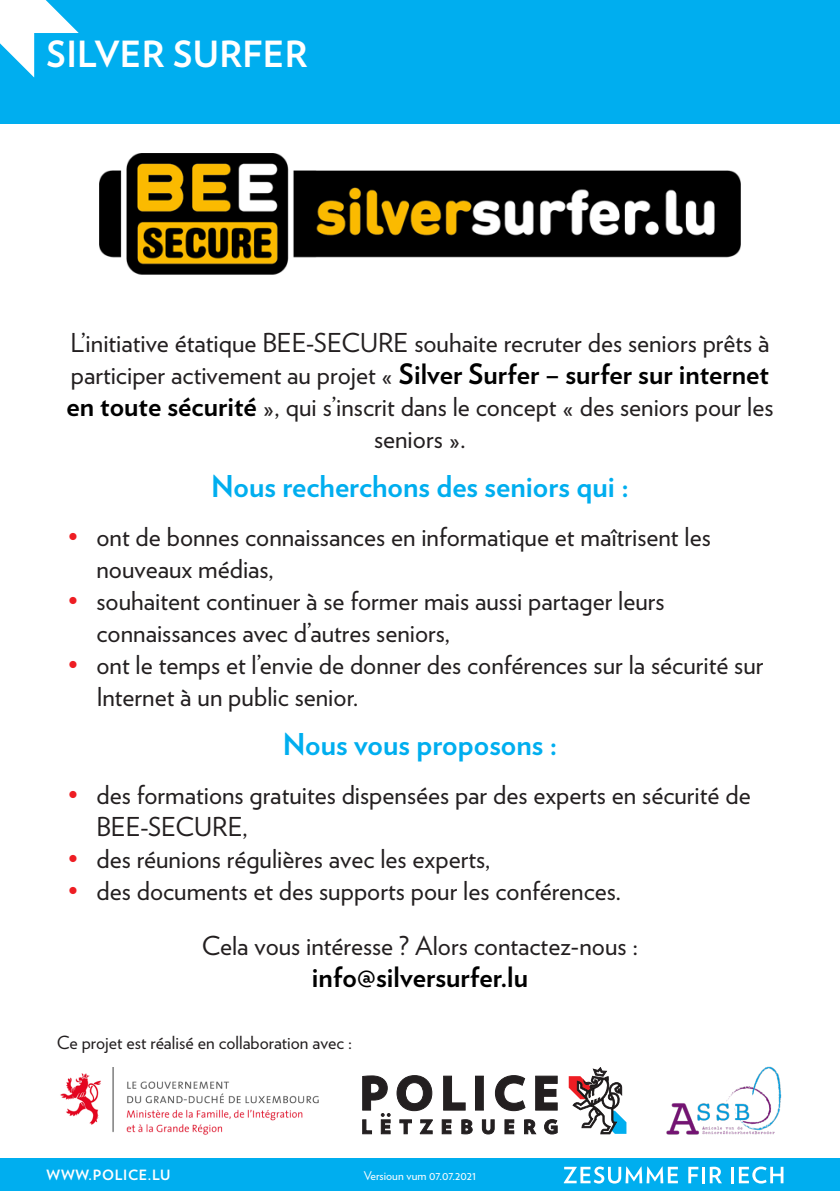
<style>
.page{position:relative;width:840px;height:1191px;background:#fff}
.page>*{position:absolute;margin:0;border:0;box-sizing:border-box;transform-origin:0 0}
.H1_black{font:700 36px "Verlag";letter-spacing:.01em;color:#fff}
.Subtitle{font:700 30px "Verlag";color:#00aeef}
.t1{font:700 28px "Verlag";color:#000}
.t2{font:26px/32px "Verlag";color:#231f20}
.footage{font:18px "Verlag";color:#231f20}
.t3{font:700 14.2px "Verlag";letter-spacing:.05em;color:#fff}
.t4{font:12px "Verlag";color:#fff}
.s1{font-weight:400;font-size:26px;color:#231f20}
.s2{font-weight:700;font-size:28px;color:#000}
.s3{color:#ee1d23}
</style>
<div class="page">
<div style="left:0;top:0;width:839px;height:124px;background:#00aeef"></div>
<div style="left:0;top:1158px;width:839px;height:33px;background:#00aeef"></div>
<svg style="left:0;top:0;width:79px;height:77px"></svg>
<img style="left:99px;top:153px;width:641px;height:122px">
<img style="left:60px;top:1067px;width:259px;height:68px">
<img style="left:666px;top:1066px;width:116px;height:69px">
<svg style="left:396px;top:1075px;width:36px;height:36px"></svg>
<svg style="left:443px;top:1075px;width:22px;height:35px"></svg>
<div style="left:475px;top:1076px;width:8px;height:34px;background:#231f20"></div>
<svg style="left:494px;top:1075px;width:31px;height:36px"></svg>
<svg style="left:535px;top:1075px;width:22px;height:35px"></svg>
<svg style="left:362px;top:1075px;width:28px;height:59px"></svg>
<svg style="left:399px;top:1119px;width:13px;height:15px"></svg>
<svg style="left:419px;top:1119px;width:14px;height:15px"></svg>
<svg style="left:441px;top:1119px;width:10px;height:15px"></svg>
<svg style="left:461px;top:1119px;width:11px;height:15px"></svg>
<svg style="left:481px;top:1119px;width:13px;height:15px"></svg>
<svg style="left:504px;top:1119px;width:10px;height:15px"></svg>
<svg style="left:524px;top:1119px;width:12px;height:15px"></svg>
<svg style="left:544px;top:1119px;width:13px;height:15px"></svg>
<svg style="left:568px;top:1067px;width:58px;height:67px"></svg>
<svg style="left:563px;top:1166px;width:114px;height:17px"></svg>
<svg style="left:688px;top:1166px;width:10px;height:17px"></svg>
<hr style="left:701px;top:1166px;width:3px;height:17px;background:#fff">
<svg style="left:709px;top:1166px;width:12px;height:17px"></svg>
<hr style="left:730px;top:1166px;width:3px;height:17px;background:#fff">
<svg style="left:738px;top:1166px;width:44px;height:17px"></svg>
<p class="H1_black" style="left:47px;top:25px;width:262px">SILVER SURFER</p>
<p class="t2" style="left:71px;top:325px;width:700px">L’initiative étatique BEE-SECURE souhaite recruter des seniors prêts à</p>
<p class="t1" style="left:71px;top:352px;width:699px"><span class="s1">participer activement au projet «</span> Silver Surfer – surfer sur internet</p>
<p class="t2" style="left:66px;top:389px;width:708px;text-align:center"><span class="s2">en toute sécurité</span> », qui s’inscrit dans le concept « des seniors pour les seniors ».</p>
<p class="Subtitle" style="left:211px;top:462px;width:419px">Nous recherchons des seniors qui :</p>
<p class="t2" style="left:96px;top:519px;width:615px;text-indent:-28px"><span class="s3">•</span> ont de bonnes connaissances en informatique et maîtrisent les nouveaux médias,</p>
<p class="t2" style="left:96px;top:583px;width:569px;text-indent:-28px"><span class="s3">•</span> souhaitent continuer à se former mais aussi partager leurs connaissances avec d’autres seniors,</p>
<p class="t2" style="left:96px;top:647px;width:668px;text-indent:-28px"><span class="s3">•</span> ont le temps et l’envie de donner des conférences sur la sécurité sur<br>Internet à un public senior.</p>
<p class="Subtitle" style="left:282px;top:720px;width:276px">Nous vous proposons :</p>
<p class="t2" style="left:96px;top:777px;width:655px;text-indent:-28px"><span class="s3">•</span> des formations gratuites dispensées par des experts en sécurité de<br>BEE-SECURE,</p>
<p class="t2" style="left:68px;top:841px;width:423px"><span class="s3">•</span> des réunions régulières avec les experts,</p>
<p class="t2" style="left:68px;top:873px;width:554px"><span class="s3">•</span> des documents et des supports pour les conférences.</p>
<p class="t2" style="left:202px;top:928px;width:437px">Cela vous intéresse ? Alors contactez-nous :</p>
<p class="t1" style="left:312px;top:954px;width:217px">info@silversurfer.lu</p>
<p class="footage" style="left:57px;top:1029px;width:297px">Ce projet est réalisé en collaboration avec :</p>
<p class="t3" style="left:47px;top:1163px;width:125px">WWW.POLICE.LU</p>
<p class="t4" style="left:363px;top:1166px;width:114px">Versioun vum 07.07.2021</p>
</div>
